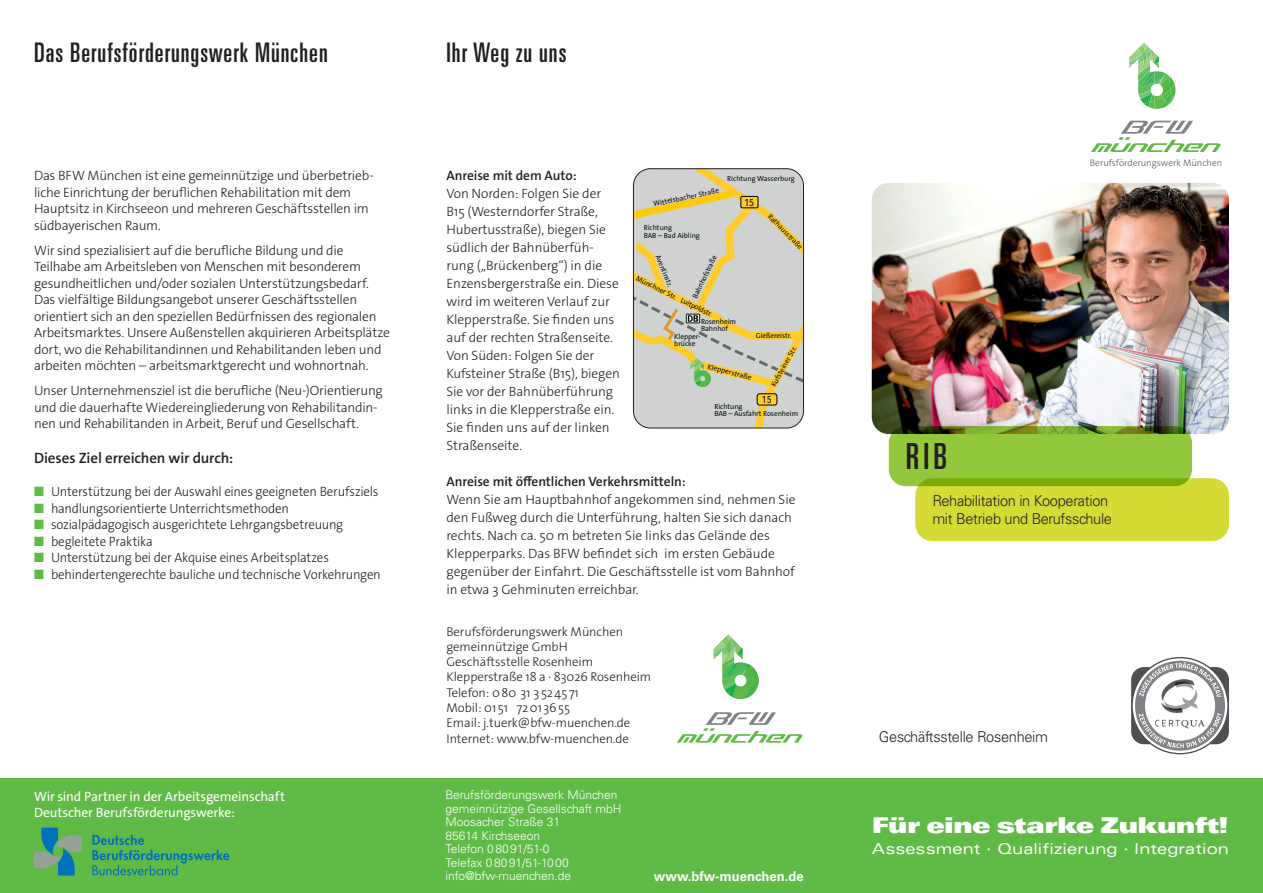
<style>
.page{position:relative;width:1263px;height:893px;background:#fff}
.page>*{position:absolute;margin:0;border:0;box-sizing:border-box;transform-origin:0 0}
.Titelseite{font:ultra-condensed 36px "Univers LT Std";color:#231f20}
._1__Kategorie{font:ultra-condensed 27px "Univers LT Std";letter-spacing:.04em;color:#231f20}
.t1{font:21.75px "Univers LT Std X Black Ex";letter-spacing:-.035em;color:#fff}
._1__Kategorie-2{font:300 15px/18px "Univers LT Std";letter-spacing:-.02em;color:#231f20}
.t2{font:expanded 15px "Univers LT Std";letter-spacing:.005em;color:#fff}
.Copy_Bold{font:600 15px "The Sans Os F";letter-spacing:-.005em;color:#231f20}
.Copy{font:300 13.5px/16.5px "The Sans Os F";letter-spacing:-.015em;color:#231f20}
.Grundtext{font:300 13.5px/18px "The Sans Os F";letter-spacing:-.005em;color:#231f20}
.Copy-2{font:300 13.5px "The Sans Os F";letter-spacing:-.015em;color:#231f20;scale:.96 1}
.Copy-3{font:13.5px/16.5px "The Sans Os F";letter-spacing:-.01em;color:#fff}
.Zwischenüberschrift{font:600 13.5px "The Sans Os F";letter-spacing:-.005em;color:#231f20}
._1__Kategorie-3{font:700 13.5px "Univers LT Std";color:#fff}
.Anschrift{font:300 12.75px/15.3px "The Sans Os F";letter-spacing:-.005em;color:#231f20}
.Absender{font:300 12px/13.5px "Univers LT Std";color:#fff}
.t3{font:500 10.05px "Avenir Next Condensed";color:#0c0f11}
.t4{font:300 9.45px "The Sans Os F";color:#57585a}
.t5{font:7.5px/7.4px "The Sans Os F";letter-spacing:-.01em;color:#0c0f11}
.t6{font:7.35px/7.4px "The Sans Os F";color:#0c0f11}
.s1{color:#60bb46}
</style>
<div class="page">
<div style="left:0;top:778px;width:1263px;height:115px;background:#60bb46"></div>
<img style="left:872px;top:183px;width:357px;height:251px">
<svg style="left:34px;top:827px;width:48px;height:48px"></svg>
<svg style="left:92px;top:835px;width:137px;height:40px"></svg>
<svg style="left:1131px;top:657px;width:98px;height:97px"></svg>
<div style="left:889px;top:426px;width:303px;height:60px;background:#94c83c;border-radius:17px"></div>
<div style="left:915px;top:478px;width:314px;height:63px;background:#d5da35;border-radius:17px"></div>
<svg style="left:1129px;top:43px;width:47px;height:66px"></svg>
<svg style="left:1091px;top:121px;width:130px;height:31px"></svg>
<svg style="left:633px;top:169px;width:170px;height:259px"></svg>
<div style="left:757px;top:394px;width:20px;height:11px;background:#fecb2d;border-radius:2px"></div>
<div style="left:757px;top:393px;width:20px;height:12px;border:1px solid #000002;border-radius:2px"></div>
<div style="left:633px;top:169px;width:171px;height:259px;border:1px solid #231f20;border-radius:17px"></div>
<svg style="left:714px;top:635px;width:45px;height:64px"></svg>
<svg style="left:677px;top:712px;width:126px;height:31px"></svg>
<p class="_1__Kategorie" style="left:34px;top:37px;width:295px">Das Berufsförderungswerk München</p>
<p class="_1__Kategorie" style="left:446px;top:37px;width:121px">Ihr Weg zu uns</p>
<p class="Copy" style="left:34px;top:167px;width:341px">Das BFW München ist eine gemeinnützige und überbetrieb&shy;liche Einrichtung der beruflichen Rehabilitation mit dem Hauptsitz in Kirchseeon und mehreren Geschäftsstellen im südbayerischen Raum.</p>
<p class="Copy" style="left:34px;top:242px;width:357px">Wir sind spezialisiert auf die berufliche Bildung und die Teilhabe am Arbeitsleben von Menschen mit besonderem gesundheitlichen und/oder sozialen Unterstützungsbedarf.<br>Das vielfältige Bildungsangebot unserer Geschäftsstellen orientiert sich an den speziellen Bedürfnissen des regionalen Arbeitsmarktes. Unsere Außenstellen akquirieren Arbeitsplätze dort, wo die Rehabilitandinnen und Rehabilitanden leben und arbeiten möchten – arbeitsmarktgerecht und wohnortnah.</p>
<p class="Copy" style="left:34px;top:382px;width:350px">Unser Unternehmensziel ist die berufliche (Neu-)Orientierung und die dauerhafte Wiedereingliederung von Rehabilitandin&shy;nen und Rehabilitanden in Arbeit, Beruf und Gesellschaft.</p>
<p class="Copy_Bold" style="left:34px;top:448px;width:201px">Dieses Ziel erreichen wir durch:</p>
<p class="Copy-2" style="left:34px;top:483px;width:360px"><span class="s1">■</span> Unterstützung bei der Auswahl eines geeigneten Berufsziels</p>
<p class="Copy-2" style="left:34px;top:499px;width:267px"><span class="s1">■</span> handlungsorientierte Unterrichtsmethoden</p>
<p class="Copy-2" style="left:34px;top:516px;width:324px"><span class="s1">■</span> sozialpädagogisch ausgerichtete Lehrgangsbetreuung</p>
<p class="Copy-2" style="left:34px;top:532px;width:125px"><span class="s1">■</span> begleitete Praktika</p>
<p class="Copy-2" style="left:34px;top:549px;width:309px"><span class="s1">■</span> Unterstützung bei der Akquise eines Arbeitsplatzes</p>
<p class="Copy-2" style="left:34px;top:565px;width:363px"><span class="s1">■</span> behindertengerechte bauliche und technische Vorkehrungen</p>
<p class="Zwischenüberschrift" style="left:446px;top:167px;width:132px">Anreise mit dem Auto:</p>
<p class="Grundtext" style="left:446px;top:185px;width:175px">Von Norden: Folgen Sie der<br>B15 (Westerndorfer Straße,<br>Hubertusstraße), biegen Sie südlich der Bahnüberfüh&shy;rung („Brückenberg“) in die<br>Enzensbergerstraße ein. Diese wird im weiteren Verlauf zur<br>Klepperstraße. Sie finden uns auf der rechten Straßenseite.<br>Von Süden: Folgen Sie der<br>Kufsteiner Straße (B15), biegen<br>Sie vor der Bahnüberführung links in die Klepperstraße ein.<br>Sie finden uns auf der linken<br>Straßenseite.</p>
<p class="Zwischenüberschrift" style="left:446px;top:473px;width:241px">Anreise mit öffentlichen Verkehrsmitteln:</p>
<p class="Grundtext" style="left:446px;top:491px;width:350px">Wenn Sie am Hauptbahnhof angekommen sind, nehmen Sie den Fußweg durch die Unterführung, halten Sie sich danach rechts. Nach ca. 50 m betreten Sie links das Gelände des Klepperparks. Das BFW befindet sich im ersten Gebäude gegenüber der Einfahrt. Die Geschäftsstelle ist vom Bahnhof in etwa 3 Gehminuten erreichbar.</p>
<p class="t6" style="left:727px;top:175px;width:69px">Richtung Wasserburg</p>
<p class="t6" style="left:652px;top:200px;width:68px;rotate:-12deg">Wittelsbacher Straße</p>
<p class="t3" style="left:744px;top:196px;width:11px">15</p>
<p class="t6" style="left:772px;top:213px;width:48px;rotate:45deg">Rathausstraße</p>
<p class="t6" style="left:644px;top:224px;width:58px">Richtung<br>BAB – Bad Aibling</p>
<p class="t6" style="left:661px;top:254px;width:35px;rotate:68deg">Aventinstr.</p>
<p class="t5" style="left:691px;top:296px;width:48px;rotate:-64deg">Bahnhofstraße</p>
<p class="t5" style="left:638px;top:274px;width:85px;rotate:26deg">Münchner Str. Luitpoldstr.</p>
<p class="t5" style="left:701px;top:318px;width:37px">Rosenheim<br>Bahnhof</p>
<p class="t6" style="left:756px;top:332px;width:37px">Gießereistr.</p>
<p class="t5" style="left:674px;top:333px;width:28px">Klepper&shy;brücke</p>
<p class="t5" style="left:770px;top:384px;width:46px;rotate:-61deg">Kufsteiner Str.</p>
<p class="t5" style="left:708px;top:363px;width:47px;rotate:14deg">Klepperstraße</p>
<p class="t3" style="left:762px;top:394px;width:11px">15</p>
<p class="t5" style="left:714px;top:403px;width:85px">Richtung<br>BAB – Ausfahrt Rosenheim</p>
<p class="t4" style="left:1090px;top:157px;width:134px">Berufsförderungswerk München</p>
<p class="Titelseite" style="left:906px;top:436px;width:43px">RIB</p>
<p class="_1__Kategorie-2" style="left:932px;top:492px;width:181px">Rehabilitation in Kooperation mit Betrieb und Berufsschule</p>
<p class="Anschrift" style="left:446px;top:624px;width:206px">Berufsförderungswerk München gemeinnützige GmbH<br>Geschäftsstelle Rosenheim<br>Klepperstraße 18 a · 83026 Rosenheim<br>Telefon: 080 31 3524571</p>
<p class="Anschrift" style="left:446px;top:700px;width:185px">Mobil: 0151 72013655<br>Email: j.tuerk@bfw-muenchen.de</p>
<p class="Anschrift" style="left:446px;top:731px;width:184px">Internet: www.bfw-muenchen.de</p>
<p class="_1__Kategorie-2" style="left:879px;top:728px;width:171px">Geschäftsstelle Rosenheim</p>
<p class="Copy-3" style="left:34px;top:788px;width:253px">Wir sind Partner in der Arbeitsgemeinschaft<br>Deutscher Berufsförderungswerke:</p>
<p class="Absender" style="left:445px;top:788px;width:178px">Berufsförderungswerk München gemeinnützige Gesellschaft mbH</p>
<p class="Absender" style="left:445px;top:815px;width:116px">Moosacher Straße 31</p>
<p class="Absender" style="left:445px;top:829px;width:96px">85614 Kirchseeon</p>
<p class="Absender" style="left:445px;top:842px;width:105px">Telefon 08091/51-0</p>
<p class="Absender" style="left:445px;top:856px;width:125px">Telefax 08091/51-1000</p>
<p class="Absender" style="left:445px;top:869px;width:127px">info@bfw-muenchen.de</p>
<p class="_1__Kategorie-3" style="left:654px;top:868px;width:151px">www.bfw-muenchen.de</p>
<p class="t1" style="left:872px;top:813px;width:359px">Für eine starke Zukunft!</p>
<p class="t2" style="left:872px;top:839px;width:359px">Assessment · Qualifizierung · Integration</p>
</div>
